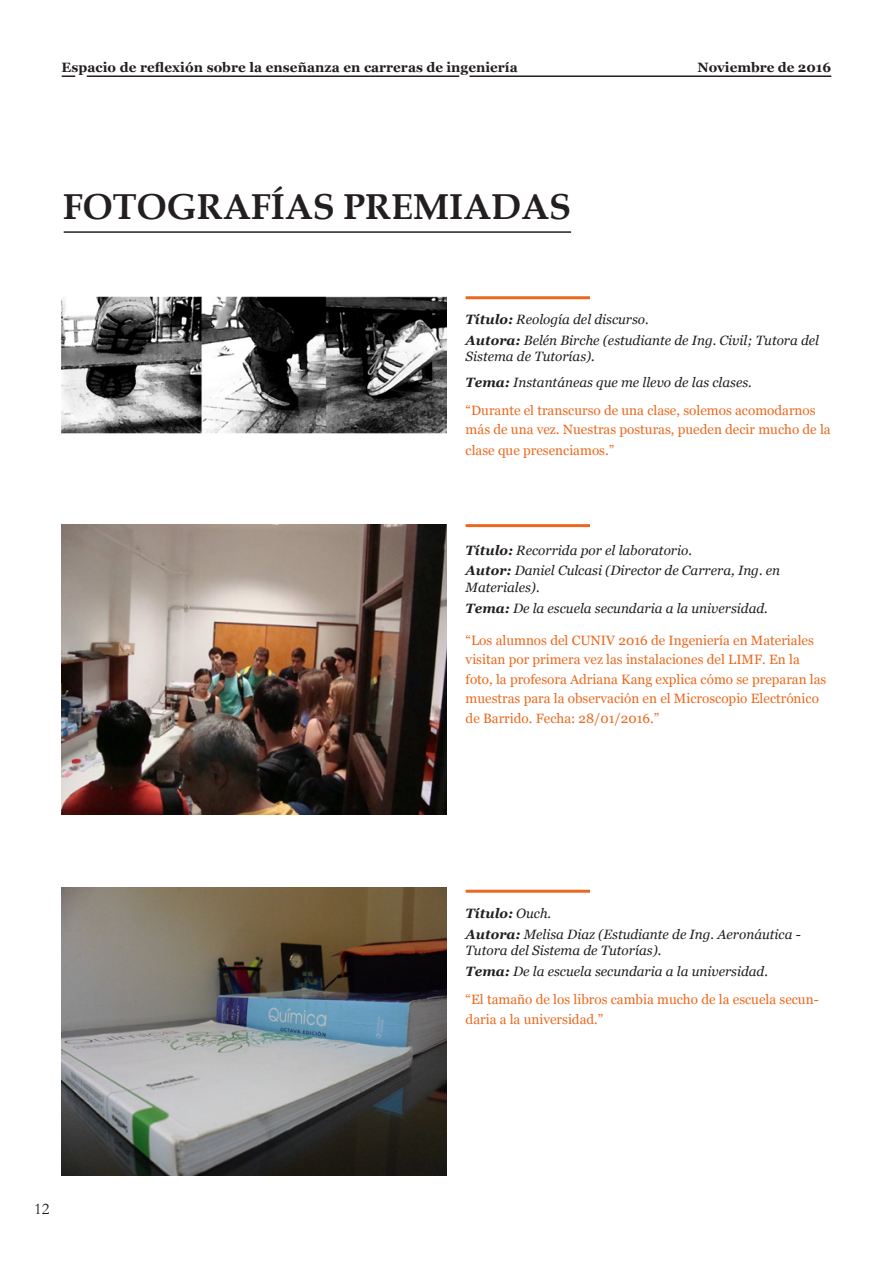
<style>
.page{position:relative;width:893px;height:1263px;background:#fff}
.page>*{position:absolute;margin:0;border:0;box-sizing:border-box;transform-origin:0 0}
.titulo{font:700 36px "Book Antiqua";color:#231f20}
.t1{font:16.5px "Garamond";color:#231f20}
.texto_comun{font:13.5px/19.5px "Georgia";color:#ea691f}
.texto_comun-2{font:italic 13.5px/16.5px "Georgia";color:#231f20}
.t2{font:700 13.5px "Georgia";color:#231f20}
.texto_comun-3{font:italic 700 13.5px "Georgia";color:#231f20}
.s1{font-weight:700}
.s2{font-weight:400}
</style>
<div class="page">
<hr style="left:469px;top:75px;width:362px;height:2px;background:#231f20">
<hr style="left:87px;top:75px;width:372px;height:2px;background:#231f20">
<svg style="left:62px;top:75px;width:13px;height:2px"></svg>
<img style="left:61px;top:296px;width:385px;height:138px">
<img style="left:62px;top:524px;width:384px;height:291px">
<hr style="left:466px;top:524px;width:124px;height:3px;background:#ea691f">
<hr style="left:466px;top:890px;width:124px;height:3px;background:#ea691f">
<hr style="left:466px;top:296px;width:124px;height:3px;background:#ea691f">
<hr style="left:64px;top:231px;width:507px;height:2px;background:#231f20">
<img style="left:62px;top:888px;width:384px;height:287px">
<p class="t2" style="left:62px;top:58px;width:458px">Espacio de reflexión sobre la enseñanza en carreras de ingeniería</p>
<p class="t2" style="left:697px;top:58px;width:135px">Noviembre de 2016</p>
<p class="titulo" style="left:63px;top:182px;width:510px">FOTOGRAFÍAS PREMIADAS</p>
<p class="texto_comun-2" style="left:466px;top:311px;width:185px"><span class="s1">Título:</span> Reología del discurso.</p>
<p class="texto_comun-2" style="left:466px;top:332px;width:355px"><span class="s1">Autora:</span> Belén Birche (estudiante de Ing. Civil; Tutora del<br>Sistema de Tutorías).</p>
<p class="texto_comun-2" style="left:466px;top:374px;width:288px"><span class="s1">Tema:</span> Instantáneas que me llevo de las clases.</p>
<p class="texto_comun" style="left:466px;top:401px;width:367px">“Durante el transcurso de una clase, solemos acomodarnos más de una vez. Nuestras posturas, pueden decir mucho de la</p>
<p class="texto_comun" style="left:466px;top:441px;width:150px">clase que presenciamos.”</p>
<p class="texto_comun-2" style="left:466px;top:542px;width:228px"><span class="s1">Título:</span> Recorrida por el laboratorio.</p>
<p class="texto_comun-2" style="left:466px;top:562px;width:316px"><span class="s1">Autor:</span> Daniel Culcasi (Director de Carrera, Ing. en<br>Materiales).</p>
<p class="texto_comun-2" style="left:466px;top:600px;width:304px"><span class="s1">Tema:</span> De la escuela secundaria a la universidad.</p>
<p class="texto_comun" style="left:466px;top:631px;width:362px">“Los alumnos del CUNIV 2016 de Ingeniería en Materiales visitan por primera vez las instalaciones del LIMF. En la foto, la profesora Adriana Kang explica cómo se preparan las muestras para la observación en el Microscopio Electrónico de Barrido. Fecha: 28/01/2016.”</p>
<p class="t1" style="left:34px;top:1198px;width:17px">12</p>
<p class="texto_comun-3" style="left:466px;top:904px;width:87px">Título: <span class="s2">Ouch.</span></p>
<p class="texto_comun-2" style="left:466px;top:926px;width:337px"><span class="s1">Autora:</span> Melisa Diaz (Estudiante de Ing. Aeronáutica -<br>Tutora del Sistema de Tutorías).</p>
<p class="texto_comun-2" style="left:466px;top:963px;width:304px"><span class="s1">Tema:</span> De la escuela secundaria a la universidad.</p>
<p class="texto_comun" style="left:466px;top:990px;width:355px">“El tamaño de los libros cambia mucho de la escuela secun&shy;daria a la universidad.”</p>
</div>
